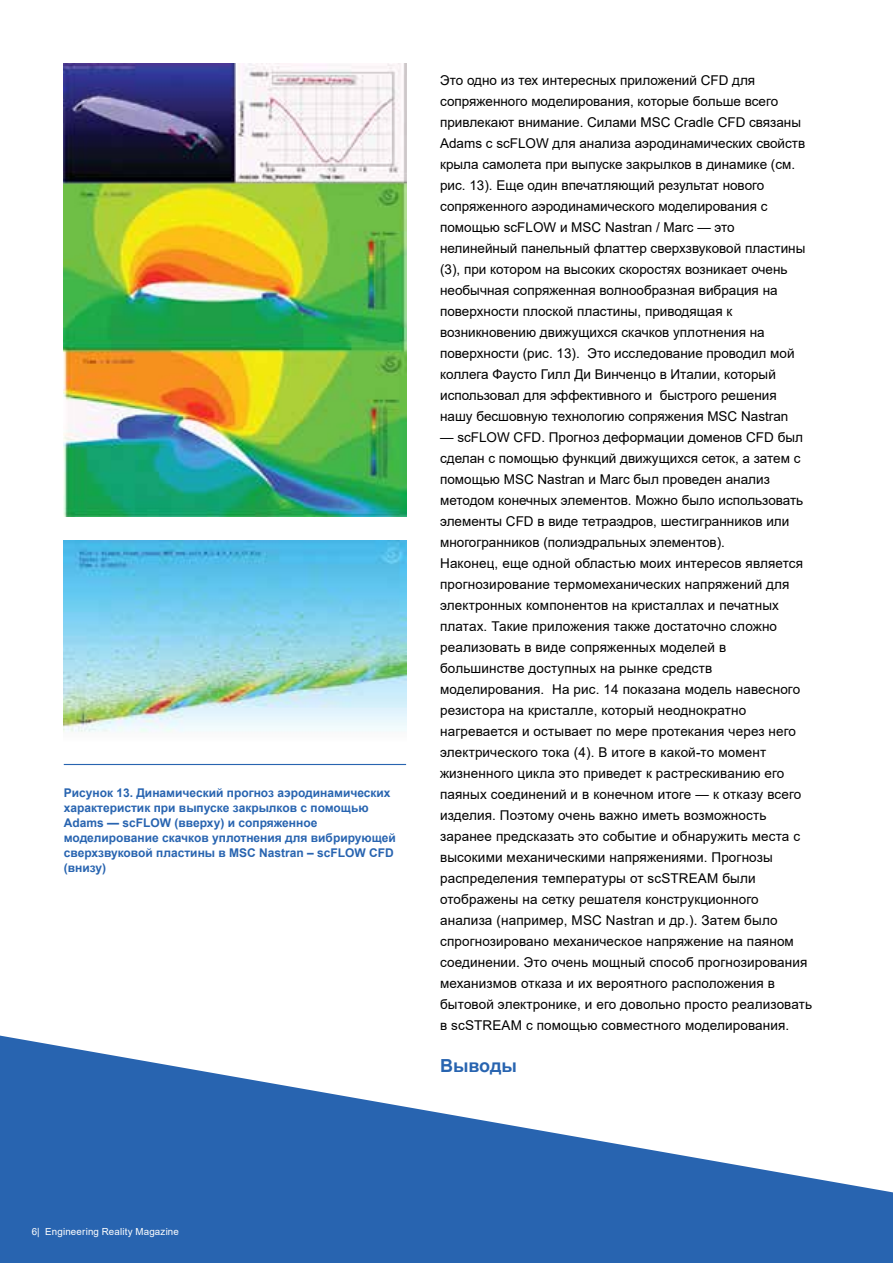
<style>
.page{position:relative;width:893px;height:1263px;background:#fff}
.page>*{position:absolute;margin:0;border:0;box-sizing:border-box;transform-origin:0 0}
.t1{font:700 18px "Arial";color:#2864b0}
.t2{font:13.5px/21px "Arial";color:#000}
.t3{font:700 12px/15px "Arial";color:#2864b0}
.t4{font:9.75px "Arial";letter-spacing:.02em;color:#fff}
</style>
<div class="page">
<svg style="left:0;top:1035px;width:892px;height:228px;fill:#2864b0"></svg>
<img style="left:64px;top:64px;width:342px;height:453px">
<img style="left:64px;top:540px;width:342px;height:192px">
<hr style="left:64px;top:764px;width:342px;height:1px;background:#2864b0">
<img style="left:892px;top:1192px;width:1px;height:71px">
<p class="t3" style="left:64px;top:785px;width:334px">Рисунок 13. Динамический прогноз аэродинамических характеристик при выпуске закрылков с помощью Adams — scFLOW (вверху) и сопряженное моделирование скачков уплотнения для вибрирующей сверхзвуковой пластины в MSC Nastran – scFLOW CFD (внизу)</p>
<p class="t2" style="left:440px;top:69px;width:367px">Это одно из тех интересных приложений CFD для сопряженного моделирования, которые больше всего привлекают внимание. Силами MSC Cradle CFD связаны Adams с scFLOW для анализа аэродинамических свойств крыла самолета при выпуске закрылков в динамике (см. рис. 13). Еще один впечатляющий результат нового сопряженного аэродинамического моделирования с помощью scFLOW и MSC Nastran / Marc — это нелинейный панельный флаттер сверхзвуковой пластины (3), при котором на высоких скоростях возникает очень необычная сопряженная волнообразная вибрация на поверхности плоской пластины, приводящая к возникновению движущихся скачков уплотнения на поверхности (рис. 13). Это исследование проводил мой коллега Фаусто Гилл Ди Винченцо в Италии, который использовал для эффективного и быстрого решения нашу бесшовную технологию сопряжения MSC Nastran</p>
<p class="t2" style="left:440px;top:427px;width:374px">— scFLOW CFD. Прогноз деформации доменов CFD был сделан с помощью функций движущихся сеток, а затем с помощью MSC Nastran и Marc был проведен анализ методом конечных элементов. Можно было использовать элементы CFD в виде тетраэдров, шестигранников или многогранников (полиэдральных элементов).<br>Наконец, еще одной областью моих интересов является прогнозирование термомеханических напряжений для электронных компонентов на кристаллах и печатных платах. Такие приложения также достаточно сложно реализовать в виде сопряженных моделей в большинстве доступных на рынке средств моделирования. На рис. 14 показана модель навесного резистора на кристалле, который неоднократно нагревается и остывает по мере протекания через него электрического тока (4). В итоге в какой-то момент жизненного цикла это приведет к растрескиванию его паяных соединений и в конечном итоге — к отказу всего изделия. Поэтому очень важно иметь возможность заранее предсказать это событие и обнаружить места с высокими механическими напряжениями. Прогнозы распределения температуры от scSTREAM были отображены на сетку решателя конструкционного анализа (например, MSC Nastran и др.). Затем было спрогнозировано механическое напряжение на паяном соединении. Это очень мощный способ прогнозирования механизмов отказа и их вероятного расположения в бытовой электронике, и его довольно просто реализовать в scSTREAM с помощью совместного моделирования.</p>
<h1 class="t1" style="left:440px;top:1053px;width:78px">Выводы</h1>
<p class="t4" style="left:32px;top:1224px;width:149px">6| Engineering Reality Magazine</p>
</div>
